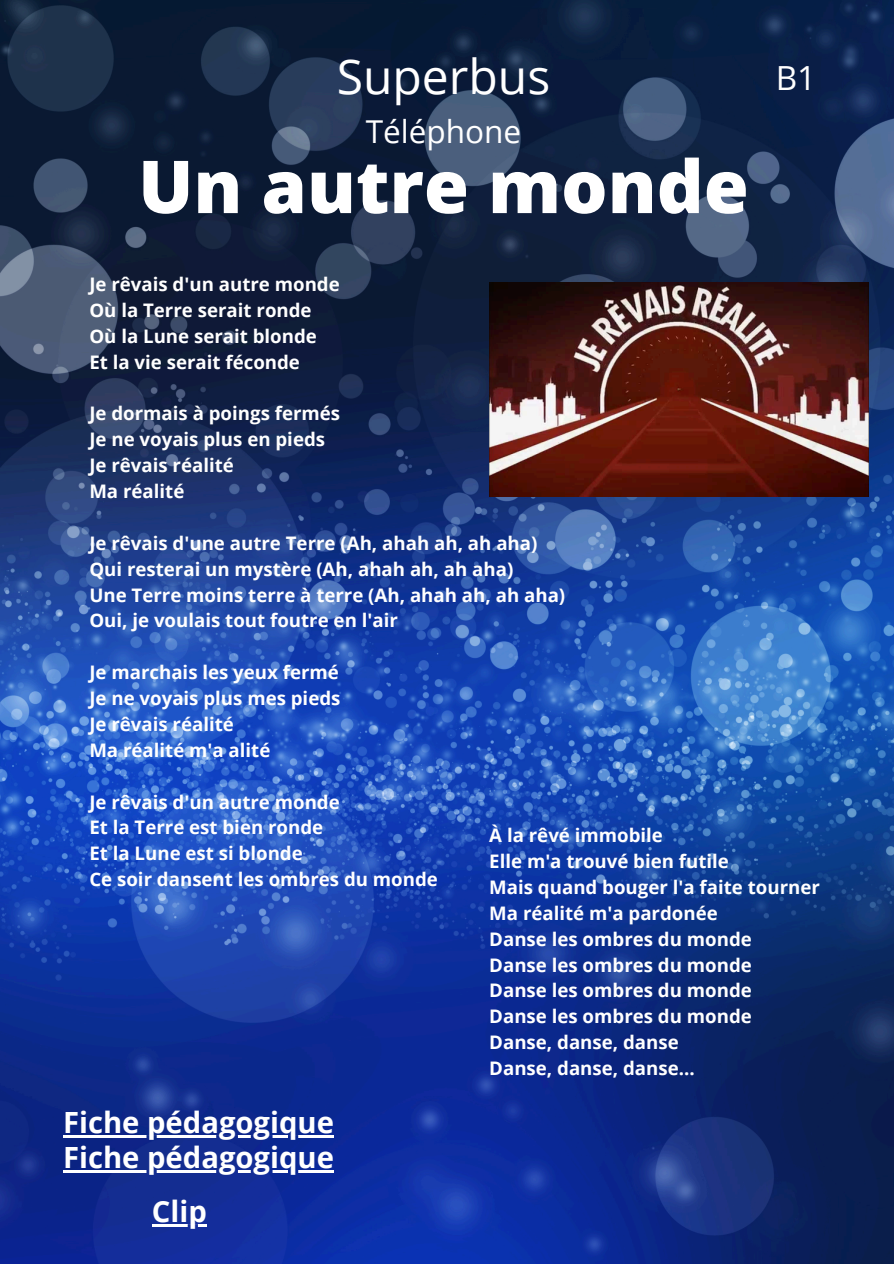
<style>
.page{position:relative;width:894px;height:1264px;background:#fff}
.page>*{position:absolute;margin:0;border:0;box-sizing:border-box;transform-origin:0 0}
.t1{font:800 73.05px "Open Sans";color:#fff}
.t2{font:48px "Open Sans";color:#fff}
.t3{font:33.3px "Open Sans";color:#fff}
.t4{font:31.5px "Open Sans";color:#fff}
.t5{font:700 29.25px "Open Sans";color:#fff}
.t6{font:700 18.6px "Open Sans";color:#fff}
</style>
<div class="page">
<img style="left:0;top:0;width:893px;height:1263px">
<img style="left:489px;top:283px;width:379px;height:213px">
<hr style="left:152px;top:1224px;width:55px;height:2px;background:#fff">
<hr style="left:63px;top:1170px;width:271px;height:2px;background:#fff">
<hr style="left:63px;top:1135px;width:271px;height:2px;background:#fff">
<p class="t2" style="left:336px;top:43px;width:215px">Superbus</p>
<p class="t4" style="left:365px;top:109px;width:157px">Téléphone</p>
<p class="t1" style="left:138px;top:135px;width:612px">Un autre monde</p>
<p class="t3" style="left:775px;top:54px;width:42px">B1</p>
<p class="t6" style="left:89px;top:271px;width:252px">Je rêvais d'un autre monde</p>
<h3 class="t6" style="left:89px;top:297px;width:224px">Où la Terre serait ronde</h3>
<h2 class="t6" style="left:89px;top:323px;width:229px">Où la Lune serait blonde</h2>
<h1 class="t6" style="left:89px;top:348px;width:212px">Et la vie serait féconde</h1>
<p class="t6" style="left:89px;top:400px;width:252px">Je dormais à poings fermés</p>
<p class="t6" style="left:89px;top:426px;width:237px">Je ne voyais plus en pieds</p>
<p class="t6" style="left:89px;top:452px;width:146px">Je rêvais réalité</p>
<p class="t6" style="left:89px;top:478px;width:96px">Ma réalité</p>
<p class="t6" style="left:89px;top:530px;width:449px">Je rêvais d'une autre Terre (Ah, ahah ah, ah aha)</p>
<p class="t6" style="left:89px;top:555px;width:425px">Qui resterai un mystère (Ah, ahah ah, ah aha)</p>
<p class="t6" style="left:89px;top:581px;width:477px">Une Terre moins terre à terre (Ah, ahah ah, ah aha)</p>
<p class="t6" style="left:89px;top:607px;width:310px">Oui, je voulais tout foutre en l'air</p>
<p class="t6" style="left:89px;top:659px;width:251px">Je marchais les yeux fermé</p>
<p class="t6" style="left:89px;top:685px;width:252px">Je ne voyais plus mes pieds</p>
<p class="t6" style="left:89px;top:711px;width:146px">Je rêvais réalité</p>
<p class="t6" style="left:89px;top:737px;width:182px">Ma réalité m'a alité</p>
<p class="t6" style="left:89px;top:788px;width:252px">Je rêvais d'un autre monde</p>
<p class="t6" style="left:89px;top:814px;width:235px">Et la Terre est bien ronde</p>
<p class="t6" style="left:89px;top:840px;width:215px">Et la Lune est si blonde</p>
<p class="t6" style="left:89px;top:866px;width:350px">Ce soir dansent les ombres du monde</p>
<p class="t6" style="left:489px;top:822px;width:175px">À la rêvé immobile</p>
<p class="t6" style="left:489px;top:848px;width:241px">Elle m'a trouvé bien futile</p>
<p class="t6" style="left:489px;top:874px;width:332px">Mais quand bouger l'a faite tourner</p>
<p class="t6" style="left:489px;top:899px;width:230px">Ma réalité m'a pardonée</p>
<p class="t6" style="left:489px;top:925px;width:264px">Danse les ombres du monde</p>
<p class="t6" style="left:489px;top:951px;width:264px">Danse les ombres du monde</p>
<p class="t6" style="left:489px;top:977px;width:264px">Danse les ombres du monde</p>
<p class="t6" style="left:489px;top:1003px;width:264px">Danse les ombres du monde</p>
<p class="t6" style="left:489px;top:1029px;width:191px">Danse, danse, danse</p>
<h4 class="t6" style="left:489px;top:1055px;width:207px">Danse, danse, danse...</h4>
<p class="t5" style="left:63px;top:1102px;width:272px">Fiche pédagogique</p>
<p class="t5" style="left:63px;top:1136px;width:272px">Fiche pédagogique</p>
<p class="t5" style="left:152px;top:1191px;width:56px">Clip</p>
</div>
